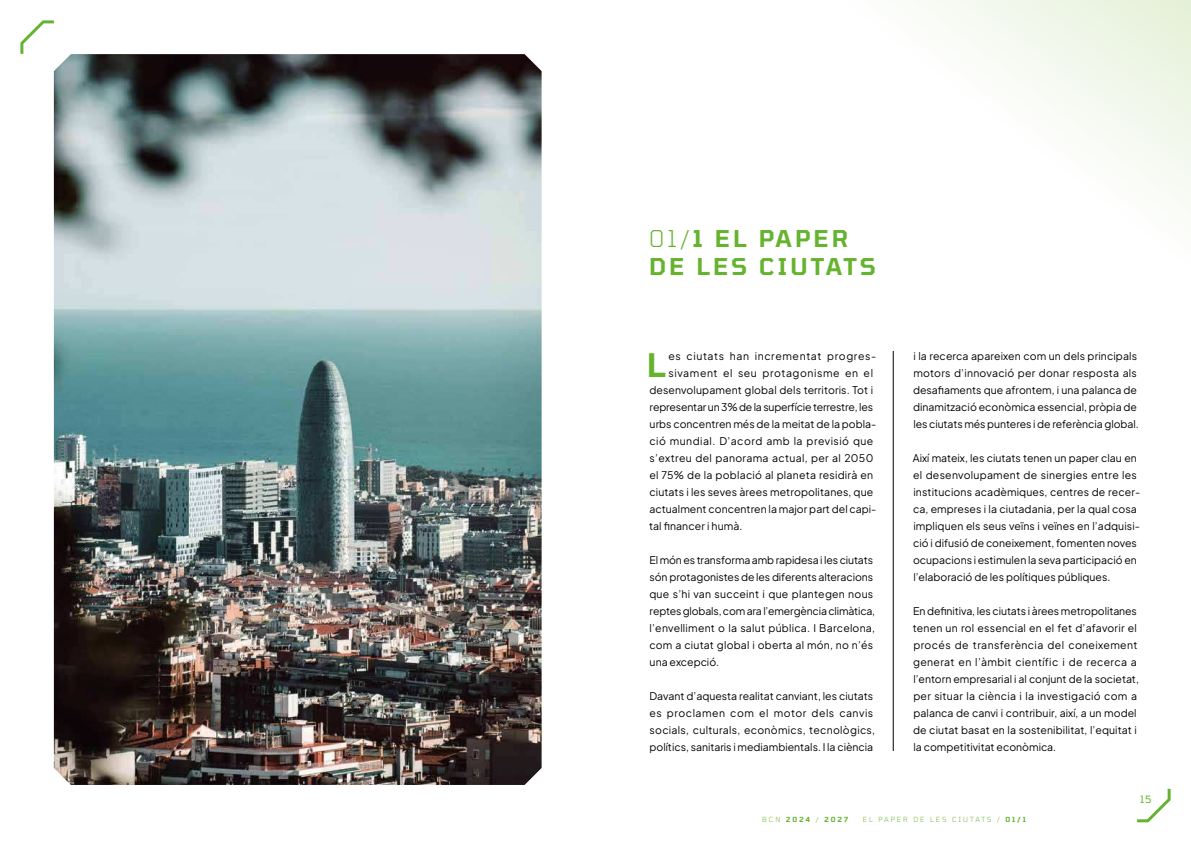
<style>
.page{position:relative;width:1191px;height:842px;background:#fff}
.page>*{position:absolute;margin:0;border:0;box-sizing:border-box;transform-origin:0 0}
.t1{font:600 32.3px "Tomorrow";color:#65b32e}
.t2{font:600 23px/28px "Tomorrow";letter-spacing:.14em;color:#65b32e}
.t3{font:10.5px/17px "Plus Jakarta Sans";letter-spacing:.005em;color:#000}
.t4{font:10.5px "Plus Jakarta Sans";letter-spacing:-.015em;color:#000}
.t5{font:10.5px "Plus Jakarta Sans";letter-spacing:.025em;color:#000}
.t6{font:10.5px "Plus Jakarta Sans";letter-spacing:.03em;color:#000}
.t7{font:10.5px "Plus Jakarta Sans";letter-spacing:.04em;color:#000}
.t8{font:10.5px "Plus Jakarta Sans";letter-spacing:.06em;color:#000}
.t9{font:10.5px "Plus Jakarta Sans";letter-spacing:.055em;color:#000}
.t10{font:10px "Tomorrow";color:#65b32e}
.t11{font:300 7px "Tomorrow";letter-spacing:.28em;color:#65b32e}
.t12{font:600 7px "Tomorrow";letter-spacing:.28em;color:#65b32e}
.s1{font-weight:300}
.s2{font-weight:600}
</style>
<div class="page">
<hr style="left:893px;top:351px;width:1px;height:400px;background:#000">
<svg style="left:1137px;top:789px;width:33px;height:33px"></svg>
<svg style="left:20px;top:20px;width:34px;height:34px"></svg>
<img style="left:54px;top:54px;width:487px;height:731px">
<h2 class="t2" style="left:649px;top:223px;width:228px"><span class="s1">01/</span>1 EL PAPER<br>DE LES CIUTATS</h2>
<h1 class="t1" style="left:647px;top:346px;width:21px">L</h1>
<p class="t8" style="left:668px;top:352px;width:209px">es ciutats han incrementat progres-</p>
<p class="t9" style="left:668px;top:369px;width:206px">sivament el seu protagonisme en el</p>
<p class="t3" style="left:649px;top:380px;width:225px">desenvolupament global dels territoris. Tot i</p>
<p class="t4" style="left:649px;top:403px;width:225px">representar un 3% de la superfície terrestre, les</p>
<p class="t3" style="left:649px;top:416px;width:228px">urbs concentren més de la meitat de la pobla-</p>
<p class="t7" style="left:649px;top:437px;width:225px">ció mundial. D’acord amb la previsió que</p>
<p class="t6" style="left:649px;top:454px;width:225px">s’extreu del panorama actual, per al 2050</p>
<p class="t5" style="left:649px;top:471px;width:225px">el 75% de la població al planeta residirà en</p>
<p class="t3" style="left:649px;top:484px;width:225px">ciutats i les seves àrees metropolitanes, que</p>
<p class="t3" style="left:649px;top:501px;width:228px">actualment concentren la major part del capi-</p>
<p class="t3" style="left:649px;top:516px;width:95px">tal 昀椀nancer i humà.</p>
<p class="t3" style="left:649px;top:552px;width:227px">El món es transforma amb rapidesa i les ciutats són protagonistes de les diferents alteracions que s’hi van succeint i que plantegen nous reptes globals, com ara l’emergència climàtica, l’envelliment o la salut pública. I Barcelona, com a ciutat global i oberta al món, no n’és una excepció.</p>
<p class="t3" style="left:649px;top:688px;width:227px">Davant d’aquesta realitat canviant, les ciutats es proclamen com el motor dels canvis socials, culturals, econòmics, tecnològics, polítics, sanitaris i mediambientals. I la ciència</p>
<p class="t3" style="left:913px;top:348px;width:227px">i la recerca apareixen com un dels principals motors d’innovació per donar resposta als desa昀椀aments que afrontem, i una palanca de dinamització econòmica essencial, pròpia de les ciutats més punteres i de referència global.</p>
<p class="t3" style="left:913px;top:450px;width:229px">Així mateix, les ciutats tenen un paper clau en el desenvolupament de sinergies entre les institucions acadèmiques, centres de recer&shy;ca, empreses i la ciutadania, per la qual cosa impliquen els seus veïns i veïnes en l’adquisi&shy;ció i difusió de coneixement, fomenten noves ocupacions i estimulen la seva participació en l’elaboració de les polítiques públiques.</p>
<p class="t3" style="left:912px;top:601px;width:228px">En de昀椀nitiva, les ciutats i àrees metropolitanes tenen un rol essencial en el fet d’afavorir el procés de transferència del coneixement generat en l’àmbit científic i de recerca a l’entorn empresarial i al conjunt de la societat, per situar la ciència i la investigació com a palanca de canvi i contribuir, així, a un model de ciutat basat en la sostenibilitat, l’equitat i la competitivitat econòmica.</p>
<p class="t10" style="left:1140px;top:796px;width:13px">15</p>
<p class="t12" style="left:762px;top:815px;width:87px"><span class="s1">BCN</span> 2024 <span class="s1">/</span> 2027</p>
<p class="t11" style="left:863px;top:815px;width:165px">EL PAPER DE LES CIUTATS / <span class="s2">01/1</span></p>
</div>
